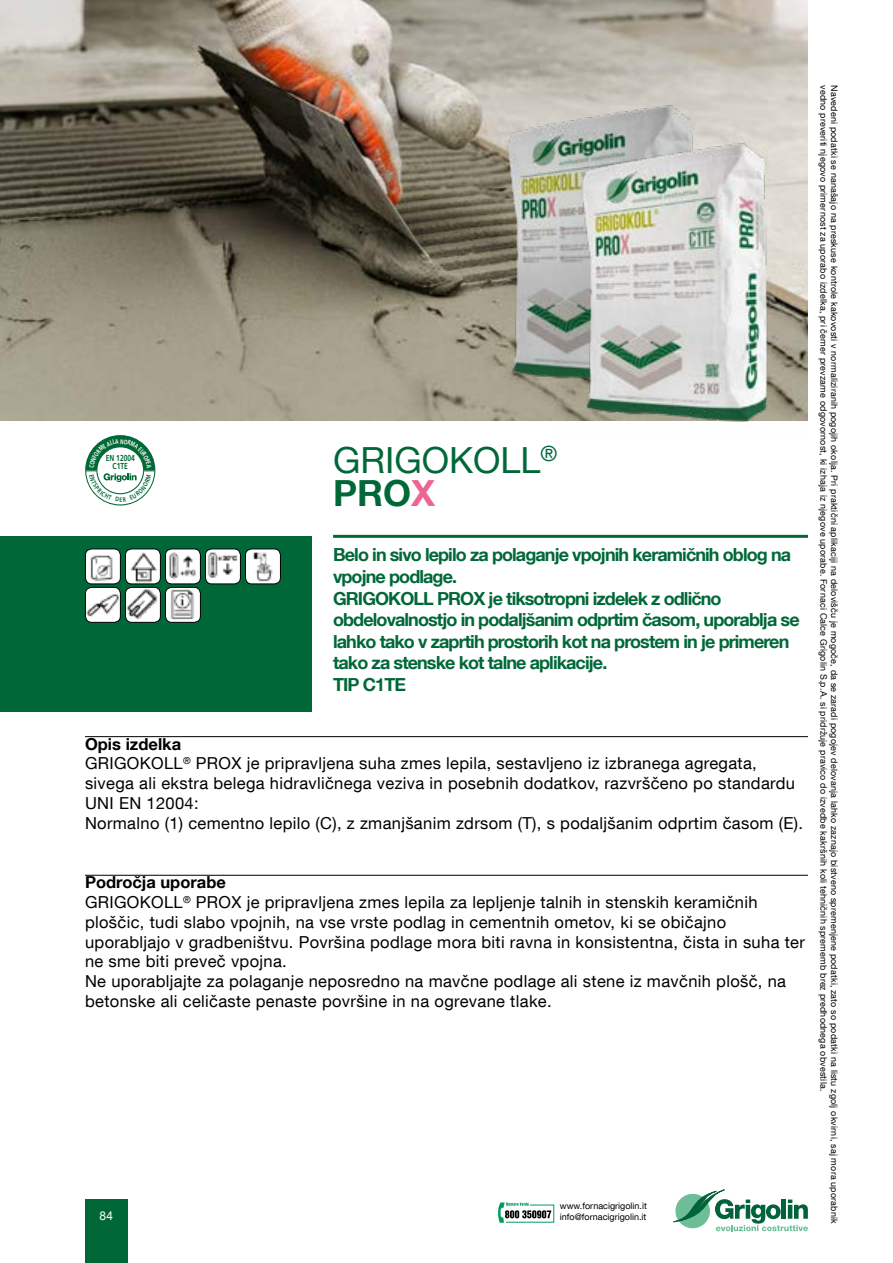
<style>
.page{position:relative;width:893px;height:1263px;background:#fff}
.page>*{position:absolute;margin:0;border:0;box-sizing:border-box;transform-origin:0 0}
.t1{font:36px/33px "Helvetica Neue LT Com";color:#006838}
.t2{font:700 18px/21.6px "Helvetica Neue LT Com";letter-spacing:-.05em;color:#006838}
.t3{font:16.5px/19.8px "Helvetica Neue LT Com";letter-spacing:.02em;color:#000}
.t4{font:12px "Arial";color:#fff}
.t5{font:9px "Helvetica Neue LT Com";letter-spacing:.02em;color:#000}
.t6{font:9px "Helvetica Neue LT Com";color:#000}
.t7{font:700 8.7px/7.9px "Frutiger";color:#006935;text-align:center;scale:.77 1}
.s1{font-weight:700}
.s2{font-weight:700;color:#ec6692}
</style>
<div class="page">
<svg style="left:673px;top:1189px;width:135px;height:42px"></svg>
<div style="left:85px;top:1199px;width:43px;height:64px;background:#006838"></div>
<img style="left:0;top:0;width:808px;height:420px">
<div style="left:0;top:536px;width:312px;height:176px;background:#006838"></div>
<img style="left:85px;top:549px;width:35px;height:34px">
<div style="left:85px;top:549px;width:36px;height:35px;border:1px solid #000;border-radius:6px"></div>
<img style="left:126px;top:549px;width:34px;height:35px">
<div style="left:125px;top:549px;width:36px;height:35px;border:1px solid #000;border-radius:6px"></div>
<img style="left:165px;top:549px;width:35px;height:34px">
<div style="left:165px;top:549px;width:36px;height:35px;border:1px solid #000;border-radius:6px"></div>
<img style="left:205px;top:549px;width:35px;height:34px">
<div style="left:205px;top:549px;width:36px;height:35px;border:1px solid #000;border-radius:6px"></div>
<img style="left:245px;top:549px;width:35px;height:34px">
<div style="left:245px;top:549px;width:36px;height:35px;border:1px solid #000;border-radius:6px"></div>
<img style="left:85px;top:587px;width:34px;height:34px">
<div style="left:85px;top:587px;width:36px;height:36px;border:1px solid #000;border-radius:6px"></div>
<img style="left:125px;top:587px;width:34px;height:34px">
<div style="left:125px;top:587px;width:36px;height:36px;border:1px solid #000;border-radius:6px"></div>
<img style="left:165px;top:587px;width:34px;height:34px">
<div style="left:165px;top:587px;width:36px;height:36px;border:1px solid #000;border-radius:6px"></div>
<hr style="left:333px;top:535px;width:475px;height:3px;background:#006838">
<img style="left:481px;top:95px;width:254px;height:306px">
<img style="left:555px;top:133px;width:253px;height:289px">
<svg style="left:498px;top:1202px;width:56px;height:21px"></svg>
<hr style="left:85px;top:736px;width:723px;height:1px;background:#000">
<hr style="left:85px;top:875px;width:723px;height:1px;background:#000">
<svg style="left:85px;top:435px;width:70px;height:70px"></svg>
<p class="t7" style="left:106px;top:454px;width:39px">EN 12004<br>C1TE</p>
<h1 class="t1" style="left:333px;top:442px;width:226px">GRIGOKOLL<sup>®<br></sup><span class="s1">PRO</span><span class="s2">X</span></h1>
<p class="t2" style="left:333px;top:544px;width:468px">Belo in sivo lepilo za polaganje vpojnih keramičnih oblog na vpojne podlage.<br>GRIGOKOLL PROX je tiksotropni izdelek z odlično obdelovalnostjo in podaljšanim odprtim časom, uporablja se lahko tako v zaprtih prostorih kot na prostem in je primeren tako za stenske kot talne aplikacije.<br>TIP C1TE</p>
<p class="t3" style="left:85px;top:733px;width:719px"><span class="s1">Opis izdelka<br></span>GRIGOKOLL<sup>®</sup> PROX je pripravljena suha zmes lepila, sestavljeno iz izbranega agregata, sivega ali ekstra belega hidravličnega veziva in posebnih dodatkov, razvrščeno po standardu UNI EN 12004:<br>Normalno (1) cementno lepilo (C), z zmanjšanim zdrsom (T), s podaljšanim odprtim časom (E).</p>
<p class="t3" style="left:85px;top:872px;width:721px"><span class="s1">Področja uporabe<br></span>GRIGOKOLL<sup>®</sup> PROX je pripravljena zmes lepila za lepljenje talnih in stenskih keramičnih ploščic, tudi slabo vpojnih, na vse vrste podlag in cementnih ometov, ki se običajno uporabljajo v gradbeništvu. Površina podlage mora biti ravna in konsistentna, čista in suha ter ne sme biti preveč vpojna.<br>Ne uporabljajte za polaganje neposredno na mavčne podlage ali stene iz mavčnih plošč, na betonske ali celičaste penaste površine in na ogrevane tlake.</p>
<p class="t6" style="left:560px;top:1200px;width:88px">www.fornacigrigolin.it</p>
<p class="t4" style="left:100px;top:1207px;width:15px">84</p>
<p class="t6" style="left:560px;top:1211px;width:88px">info@fornacigrigolin.it</p>
<p class="t5" style="left:829px;top:85px;width:1007px;rotate:90deg">vedno preveriti njegovo primernost za uporabo izdelka, pri čemer prevzame odgovornost, ki izhaja iz njegove uporabe. Fornaci Calce Grigolin S.p.A. si pridržuje pravico do izvedbe kakršnih koli tehničnih sprememb brez predhodnega obvestila.</p>
<p class="t5" style="left:840px;top:85px;width:1140px;rotate:90deg">Navedeni podatki se nanašajo na preskuse kontrole kakovosti v normaliziranih pogojih okolja. Pri praktični aplikaciji na delovišču je mogoče, da se zaradi pogojev delovanja lahko zaznajo bistveno spremenjene podatki, zato so podatki na listu zgolj okvirni, saj mora uporabnik</p>
</div>
